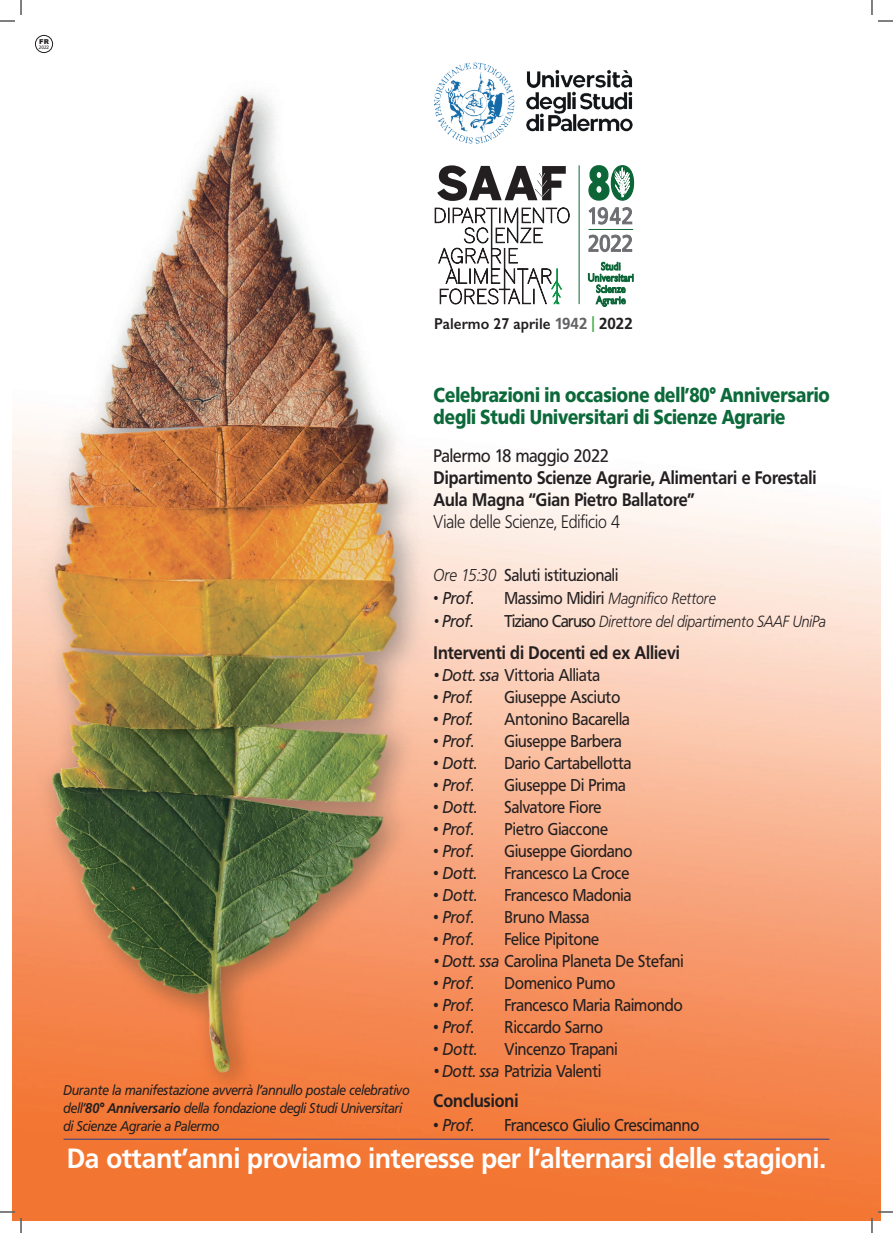
<style>
.page{position:relative;width:893px;height:1233px;background:#fff}
.page>*{position:absolute;margin:0;border:0;box-sizing:border-box;transform-origin:0 0}
.t1{font:700 27.5px "Frutiger BQ";color:#fff;scale:.95 1}
.t2{font:900 20px/22px "Frutiger BQ";letter-spacing:-.005em;color:#0c693a;scale:.85 1}
.t3{font:700 18px/22px "Frutiger BQ";color:#231f20;scale:.9 1}
.t4{font:300 18px "Frutiger BQ";color:#231f20;scale:.9 1}
.t5{font:18px "Frutiger BQ";color:#231f20;scale:.9 1}
.t6{font:17px "Frutiger BQ";color:#231f20;scale:.9 1}
.t7{font:italic 17px "Frutiger BQ";color:#231f20;scale:.9 1}
.t8{font:italic 300 16px "Frutiger BQ";letter-spacing:-.005em;color:#231f20;scale:.9 1}
.t9{font:600 15.8px "Gill Sans";color:#231f20;scale:.95 1}
.t10{font:italic 14px/18px "Frutiger BQ";color:#231f20;scale:.9 1}
.t11{font:900 6.7px "Arial";color:#231f20}
.t12{font:4.8px "Frutiger BQ";color:#231f20}
.s1{font-weight:700}
.s2{font-family:"Frutiger BQ";font-weight:700;color:#636366}
.s3{font-family:"Frutiger BQ";font-weight:700;color:#40ae49}
.s4{font-family:"Frutiger BQ";font-weight:700}
.s5{font-weight:300;font-style:italic}
.s6{font-weight:300;font-style:normal}
.s7{font-style:normal}
.s8{font-weight:400;font-style:normal;font-size:17px}
.s9{font-weight:300}
.s10{font-style:italic}
</style>
<div class="page">
<img style="left:12px;top:34px;width:868px;height:1186px">
<hr style="left:64px;top:1138px;width:765px;height:1px;background:#253f8e">
<svg style="left:434px;top:165px;width:136px;height:140px"></svg>
<hr style="left:588px;top:229px;width:45px;height:1px;background:#0c6638">
<hr style="left:578px;top:165px;width:1px;height:139px;background:#0c6638">
<svg style="left:587px;top:164px;width:47px;height:37px"></svg>
<svg style="left:588px;top:207px;width:44px;height:17px"></svg>
<svg style="left:588px;top:235px;width:44px;height:17px"></svg>
<svg style="left:588px;top:262px;width:45px;height:45px"></svg>
<img style="left:429px;top:58px;width:210px;height:90px">
<div style="left:35px;top:35px;width:18px;height:18px;border:1px solid #231f20;border-radius:50%"></div>
<svg style="left:0;top:1211px;width:15px;height:1px"></svg>
<svg style="left:877px;top:1211px;width:15px;height:1px"></svg>
<svg style="left:0;top:0;width:22px;height:22px"></svg>
<svg style="left:20px;top:1218px;width:2px;height:15px"></svg>
<svg style="left:871px;top:0;width:21px;height:22px"></svg>
<svg style="left:871px;top:1218px;width:1px;height:15px"></svg>
<p class="t11" style="left:39px;top:38px;width:11px">FR</p>
<p class="t12" style="left:39px;top:45px;width:12px">2022</p>
<p class="t10" style="left:64px;top:1082px;width:386px">Durante la manifestazione avverrà l’annullo postale celebrativo dell’<span class="s1">80° Anniversario</span> della fondazione degli Studi Universitari di Scienze Agrarie a Palermo</p>
<p class="t9" style="left:434px;top:318px;width:210px">Palermo 27 aprile <span class="s2">1942</span> <span class="s3">|</span> <span class="s4">2022</span></p>
<p class="t2" style="left:433px;top:386px;width:467px">Celebrazioni in occasione dell’80° Anniversario degli Studi Universitari di Scienze Agrarie</p>
<p class="t5" style="left:433px;top:448px;width:196px">Palermo 18 maggio 2022</p>
<p class="t3" style="left:433px;top:468px;width:427px">Dipartimento Scienze Agrarie, Alimentari e Forestali<br>Aula Magna “Gian Pietro Ballatore”</p>
<p class="t4" style="left:433px;top:514px;width:208px">Viale delle Scienze, Edificio 4</p>
<p class="t6" style="left:433px;top:567px;width:207px"><span class="s5">Ore 15:30</span> Saluti istituzionali</p>
<p class="t7" style="left:433px;top:590px;width:46px"><span class="s6">•</span> Prof<span class="s7">.</span></p>
<p class="t8" style="left:504px;top:591px;width:236px"><span class="s8">Massimo Midiri</span> Magnifico Rettore</p>
<p class="t7" style="left:433px;top:613px;width:45px"><span class="s9">•</span> Prof<span class="s7">.</span></p>
<p class="t8" style="left:504px;top:614px;width:358px"><span class="s8">Tiziano Caruso</span> Direttore del dipartimento SAAF UniPa</p>
<p class="t3" style="left:433px;top:643px;width:275px">Interventi di Docenti ed ex Allievi</p>
<p class="t6" style="left:433px;top:667px;width:186px"><span class="s10">• Dott. ssa</span> Vittoria Alliata</p>
<p class="t7" style="left:433px;top:689px;width:45px"><span class="s7">•</span> Prof.</p>
<p class="t6" style="left:504px;top:689px;width:130px">Giuseppe Asciuto</p>
<p class="t7" style="left:433px;top:711px;width:45px"><span class="s7">•</span> Prof.</p>
<p class="t6" style="left:504px;top:711px;width:141px">Antonino Bacarella</p>
<p class="t7" style="left:433px;top:733px;width:46px"><span class="s7">•</span> Prof<span class="s7">.</span></p>
<p class="t6" style="left:504px;top:733px;width:132px">Giuseppe Barbera</p>
<p class="t7" style="left:433px;top:755px;width:49px"><span class="s7">•</span> Dott<span class="s7">.</span></p>
<p class="t6" style="left:504px;top:755px;width:142px">Dario Cartabellotta</p>
<p class="t7" style="left:433px;top:777px;width:46px"><span class="s7">•</span> Prof<span class="s7">.</span></p>
<p class="t6" style="left:504px;top:777px;width:136px">Giuseppe Di Prima</p>
<p class="t7" style="left:433px;top:799px;width:49px"><span class="s7">•</span> Dott<span class="s7">.</span></p>
<p class="t6" style="left:504px;top:799px;width:109px">Salvatore Fiore</p>
<p class="t7" style="left:433px;top:821px;width:46px"><span class="s7">•</span> Prof<span class="s7">.</span></p>
<p class="t6" style="left:504px;top:821px;width:117px">Pietro Giaccone</p>
<p class="t7" style="left:433px;top:843px;width:46px"><span class="s7">•</span> Prof<span class="s7">.</span></p>
<p class="t6" style="left:504px;top:843px;width:143px">Giuseppe Giordano</p>
<p class="t7" style="left:433px;top:865px;width:50px"><span class="s7">•</span> Dott.</p>
<p class="t6" style="left:504px;top:865px;width:140px">Francesco La Croce</p>
<p class="t7" style="left:433px;top:887px;width:49px"><span class="s7">•</span> Dott<span class="s7">.</span></p>
<p class="t6" style="left:504px;top:887px;width:142px">Francesco Madonia</p>
<p class="t7" style="left:433px;top:909px;width:46px"><span class="s7">•</span> Prof<span class="s7">.</span></p>
<p class="t6" style="left:504px;top:909px;width:96px">Bruno Massa</p>
<p class="t7" style="left:433px;top:931px;width:46px"><span class="s7">•</span> Prof<span class="s7">.</span></p>
<p class="t6" style="left:504px;top:931px;width:107px">Felice Pipitone</p>
<p class="t6" style="left:433px;top:953px;width:279px"><span class="s10">• Dott. ssa</span> Carolina Planeta De Stefani</p>
<p class="t7" style="left:433px;top:975px;width:46px"><span class="s7">•</span> Prof<span class="s7">.</span></p>
<p class="t6" style="left:504px;top:975px;width:125px">Domenico Pumo</p>
<p class="t7" style="left:433px;top:997px;width:46px"><span class="s7">•</span> Prof<span class="s7">.</span></p>
<p class="t6" style="left:504px;top:997px;width:199px">Francesco Maria Raimondo</p>
<p class="t7" style="left:433px;top:1019px;width:46px"><span class="s7">•</span> Prof<span class="s7">.</span></p>
<p class="t6" style="left:504px;top:1019px;width:111px">Riccardo Sarno</p>
<p class="t7" style="left:433px;top:1041px;width:49px"><span class="s7">•</span> Dott<span class="s7">.</span></p>
<p class="t6" style="left:504px;top:1041px;width:127px">Vincenzo Trapani</p>
<p class="t6" style="left:433px;top:1063px;width:188px"><span class="s10">• Dott. ssa</span> Patrizia Valenti</p>
<p class="t3" style="left:433px;top:1091px;width:96px">Conclusioni</p>
<p class="t7" style="left:433px;top:1117px;width:46px"><span class="s7">•</span> Prof<span class="s7">.</span></p>
<p class="t6" style="left:504px;top:1117px;width:218px">Francesco Giulio Crescimanno</p>
<h1 class="t1" style="left:67px;top:1147px;width:800px">Da ottant’anni proviamo interesse per l’alternarsi delle stagioni.</h1>
</div>
